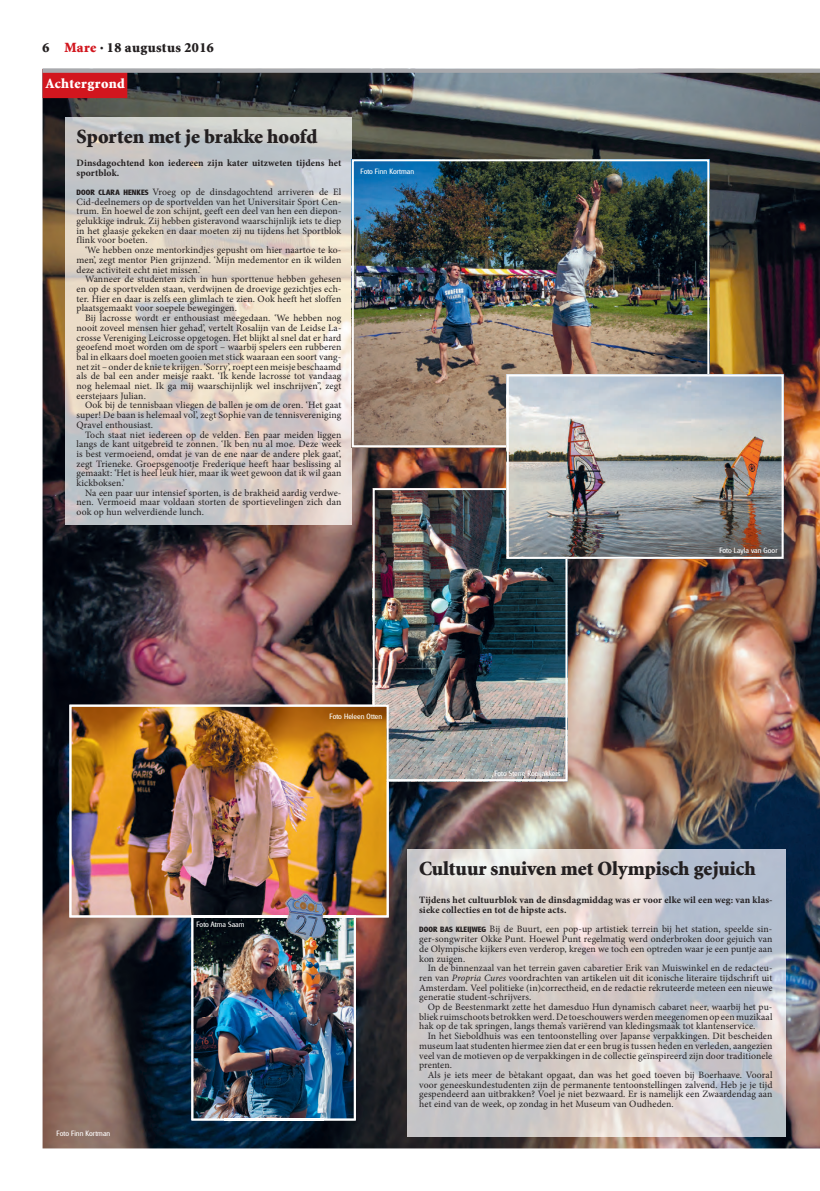
<style>
.page{position:relative;width:820px;height:1191px;background:#fff}
.page>*{position:absolute;margin:0;border:0;box-sizing:border-box;transform-origin:0 0}
.t1{font:900 20px "Minion";color:#231f20}
.t2{font:900 14px "Minion";letter-spacing:.03em;color:#231f20}
.t3{font:900 14px "Minion";letter-spacing:.025em;color:#fff}
.t4{font:9.7px/9.7px "Minion Pro";letter-spacing:.01em;color:#231f20;text-align:justify}
.t5{font:700 9.7px/9.7px "Minion Pro";letter-spacing:.01em;color:#231f20}
.t6{font:8px "Glasgow RR";letter-spacing:.005em;color:#fff}
.s1{color:#d2161e}
.s2{font-family:"Glasgow RR";font-weight:700;font-size:8px}
.s3{font-style:italic}
</style>
<div class="page">
<img style="left:43px;top:73px;width:776px;height:1075px">
<img style="left:375px;top:491px;width:189px;height:287px">
<div style="left:372px;top:488px;width:195px;height:293px;border:2px solid #fff"></div>
<img style="left:65px;top:117px;width:286px;height:408px">
<img style="left:407px;top:849px;width:378px;height:287px">
<img style="left:354px;top:162px;width:352px;height:282px">
<div style="left:351px;top:159px;width:358px;height:288px;border:2px solid #fff"></div>
<img style="left:509px;top:377px;width:271px;height:179px">
<div style="left:506px;top:374px;width:277px;height:185px;border:2px solid #fff"></div>
<img style="left:69px;top:704px;width:319px;height:213px">
<img style="left:224px;top:917px;width:99px;height:201px">
<img style="left:191px;top:917px;width:33px;height:203px">
<img style="left:323px;top:917px;width:32px;height:203px">
<img style="left:224px;top:1118px;width:99px;height:2px">
<img style="left:191px;top:874px;width:164px;height:43px">
<div style="left:43px;top:69px;width:84px;height:29px;background:#d2161e"></div>
<svg style="left:43px;top:69px;width:776px;height:4px;background:#a3a4a8"></svg>
<h2 class="t2" style="left:43px;top:40px;width:173px">6 <span class="s1">Mare</span> · 18 augustus 2016</h2>
<h2 class="t3" style="left:45px;top:77px;width:81px">Achtergrond</h2>
<h1 class="t1" style="left:77px;top:126px;width:242px">Sporten met je brakke hoofd</h1>
<p class="t5" style="left:77px;top:158px;width:266px">Dinsdagochtend kon iedereen zijn kater uitzweten tijdens het sportblok.</p>
<p class="t4" style="left:77px;top:187px;width:266px"><span class="s2">DOOR CLARA HENKES</span> Vroeg op de dinsdagochtend arriveren de El Cid-deelnemers op de sportvelden van het Universitair Sport Cen&shy;trum. En hoewel de zon schijnt, geeft een deel van hen een diepon&shy;gelukkige indruk. Zij hebben gisteravond waarschijnlijk iets te diep in het glaasje gekeken en daar moeten zij nu tijdens het Sportblok flink voor boeten.</p>
<p class="t4" style="left:77px;top:245px;width:266px;text-indent:9px">‘We hebben onze mentorkindjes gepusht om hier naartoe te ko&shy;men’, zegt mentor Pien grijnzend. ‘Mijn medementor en ik wilden deze activiteit echt niet missen.’</p>
<p class="t4" style="left:77px;top:274px;width:266px;text-indent:9px">Wanneer de studenten zich in hun sporttenue hebben gehesen en op de sportvelden staan, verdwijnen de droevige gezichtjes ech&shy;ter. Hier en daar is zelfs een glimlach te zien. Ook heeft het sloffen plaatsgemaakt voor soepele bewegingen.</p>
<p class="t4" style="left:77px;top:313px;width:266px;text-indent:9px">Bij lacrosse wordt er enthousiast meegedaan. ‘We hebben nog nooit zoveel mensen hier gehad’, vertelt Rosalijn van de Leidse La&shy;crosse Vereniging Leicrosse opgetogen. Het blijkt al snel dat er hard geoefend moet worden om de sport – waarbij spelers een rubberen bal in elkaars doel moeten gooien met stick waaraan een soort vang&shy;net zit – onder de knie te krijgen. ‘Sorry’, roept een meisje beschaamd als de bal een ander meisje raakt. ‘Ik kende lacrosse tot vandaag nog helemaal niet. Ik ga mij waarschijnlijk wel inschrijven”, zegt eerstejaars Julian.</p>
<p class="t4" style="left:77px;top:400px;width:266px;text-indent:9px">Ook bij de tennisbaan vliegen de ballen je om de oren. ‘Het gaat super! De baan is helemaal vol’, zegt Sophie van de tennisvereniging Qravel enthousiast.</p>
<p class="t4" style="left:77px;top:429px;width:266px;text-indent:9px">Toch staat niet iedereen op de velden. Een paar meiden liggen langs de kant uitgebreid te zonnen. ‘Ik ben nu al moe. Deze week is best vermoeiend, omdat je van de ene naar de andere plek gaat’, zegt Trieneke. Groepsgenootje Frederique heeft haar beslissing al gemaakt: ‘Het is heel leuk hier, maar ik weet gewoon dat ik wil gaan kickboksen.’</p>
<p class="t4" style="left:77px;top:488px;width:266px;text-indent:9px">Na een paar uur intensief sporten, is de brakheid aardig verdwe&shy;nen. Vermoeid maar voldaan storten de sportievelingen zich dan ook op hun welverdiende lunch.</p>
<p class="t6" style="left:360px;top:167px;width:55px">Foto Finn Kortman</p>
<p class="t6" style="left:329px;top:712px;width:54px">Foto Heleen Otten</p>
<p class="t6" style="left:494px;top:769px;width:68px">Foto Sterre Rooijakkers</p>
<p class="t6" style="left:719px;top:545px;width:60px">Foto Layla van Goor</p>
<p class="t6" style="left:57px;top:1129px;width:55px">Foto Finn Kortman</p>
<p class="t6" style="left:196px;top:920px;width:50px">Foto Atma Saam</p>
<h1 class="t1" style="left:419px;top:858px;width:338px">Cultuur snuiven met Olympisch gejuich</h1>
<p class="t5" style="left:419px;top:895px;width:354px">Tijdens het cultuurblok van de dinsdagmiddag was er voor elke wil een weg: van klas&shy;sieke collecties en tot de hipste acts.</p>
<p class="t4" style="left:419px;top:924px;width:354px"><span class="s2">DOOR BAS KLEIJWEG</span> Bij de Buurt, een pop-up artistiek terrein bij het station, speelde sin&shy;ger-songwriter Okke Punt. Hoewel Punt regelmatig werd onderbroken door gejuich van de Olympische kijkers even verderop, kregen we toch een optreden waar je een puntje aan kon zuigen.</p>
<p class="t4" style="left:419px;top:963px;width:354px;text-indent:9px">In de binnenzaal van het terrein gaven cabaretier Erik van Muiswinkel en de redacteu&shy;ren van <span class="s3">Propria Cures</span> voordrachten van artikelen uit dit iconische literaire tijdschrift uit Amsterdam. Veel politieke (in)correctheid, en de redactie rekruteerde meteen een nieuwe generatie student-schrijvers.</p>
<p class="t4" style="left:419px;top:1002px;width:354px;text-indent:9px">Op de Beestenmarkt zette het damesduo Hun dynamisch cabaret neer, waarbij het pu&shy;bliek ruimschoots betrokken werd. De toeschouwers werden meegenomen op een muzikaal hak op de tak springen, langs thema’s variërend van kledingsmaak tot klantenservice.</p>
<p class="t4" style="left:419px;top:1031px;width:354px;text-indent:9px">In het Sieboldhuis was een tentoonstelling over Japanse verpakkingen. Dit bescheiden museum laat studenten hiermee zien dat er een brug is tussen heden en verleden, aangezien veel van de motieven op de verpakkingen in de collectie geïnspireerd zijn door traditionele prenten.</p>
<p class="t4" style="left:419px;top:1070px;width:354px;text-indent:9px">Als je iets meer de bètakant opgaat, dan was het goed toeven bij Boerhaave. Vooral voor geneeskundestudenten zijn de permanente tentoonstellingen zalvend. Heb je je tijd gespendeerd aan uitbrakken? Voel je niet bezwaard. Er is namelijk een Zwaardendag aan het eind van de week, op zondag in het Museum van Oudheden.</p>
</div>
